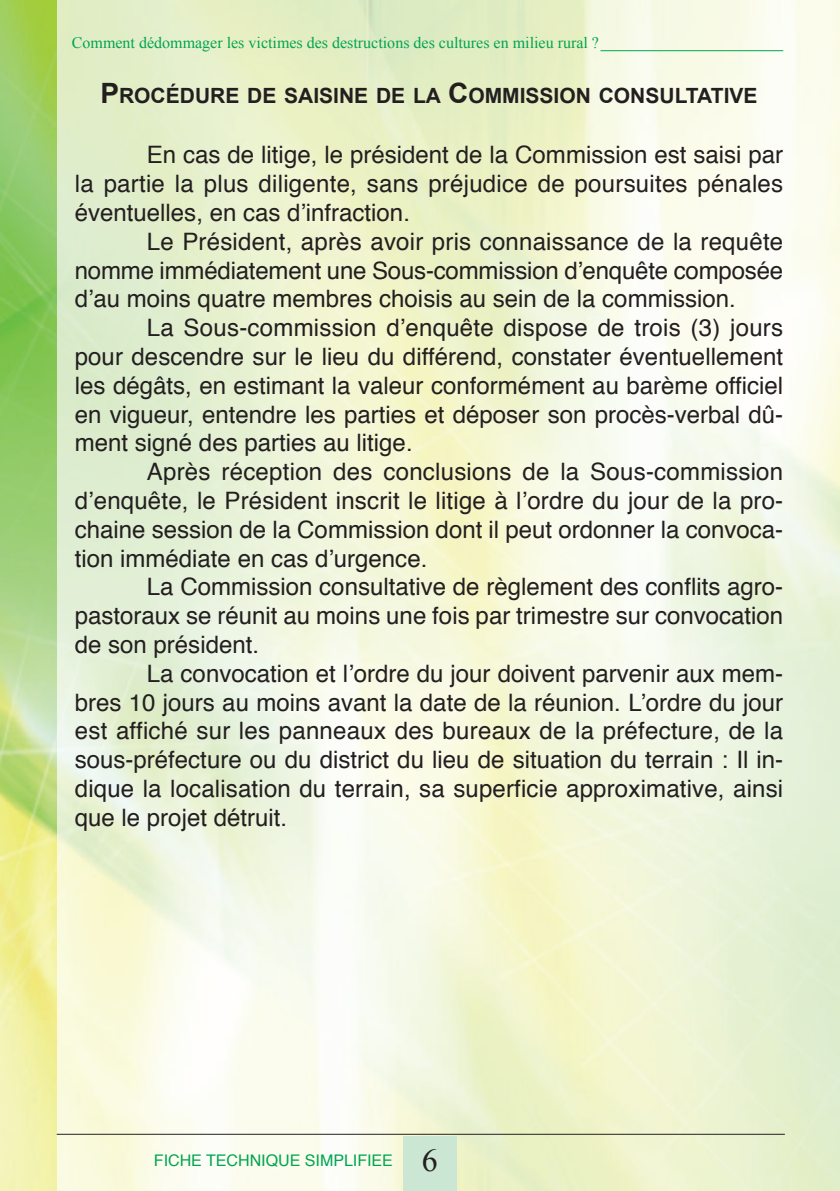
<style>
.page{position:relative;width:840px;height:1191px;background:#fff}
.page>*{position:absolute;margin:0;border:0;box-sizing:border-box;transform-origin:0 0}
.t1{font:32px "Times New Roman";color:#231f20}
.t2{font:24px/28.8px "Helvetica";color:#231f20;text-align:justify}
.t3{font:700 21px "Arial";color:#231f20}
.t4{font:16px "Times New Roman";color:#00a54f}
.t5{font:16px "Helvetica";color:#00a54f}
.s1{font-size:28px}
</style>
<div class="page">
<img style="left:57px;top:0;width:782px;height:1191px">
<img style="left:0;top:0;width:57px;height:1191px">
<div style="left:403px;top:1136px;width:53px;height:54px;background:#cbe6d3"></div>
<hr style="left:600px;top:50px;width:182px;height:1px;background:#00a54f">
<hr style="left:57px;top:1133px;width:727px;height:1px;background:#231f20">
<p class="t4" style="left:72px;top:34px;width:528px">Comment dédommager les victimes des destructions des cultures en milieu rural ?</p>
<p class="t3" style="left:100px;top:84px;width:658px"><span class="s1">P</span>ROCÉDURE DE SAISINE DE LA <span class="s1">C</span>OMMISSION CONSULTATIVE</p>
<p class="t2" style="left:75px;top:142px;width:709px;text-indent:72px">En cas de litige, le président de la Commission est saisi par la partie la plus diligente, sans préjudice de poursuites pénales éventuelles, en cas d’infraction.</p>
<p class="t2" style="left:75px;top:229px;width:709px;text-indent:72px">Le Président, après avoir pris connaissance de la requête nomme immédiatement une Sous-commission d’enquête composée d’au moins quatre membres choisis au sein de la commission.</p>
<p class="t2" style="left:75px;top:315px;width:709px;text-indent:72px">La Sous-commission d’enquête dispose de trois (3) jours pour descendre sur le lieu du différend, constater éventuellement les dégâts, en estimant la valeur conformément au barème officiel en vigueur, entendre les parties et déposer son procès-verbal dû&shy;ment signé des parties au litige.</p>
<p class="t2" style="left:75px;top:459px;width:709px;text-indent:72px">Après réception des conclusions de la Sous-commission d’enquête, le Président inscrit le litige à l’ordre du jour de la pro&shy;chaine session de la Commission dont il peut ordonner la convoca&shy;tion immédiate en cas d’urgence.</p>
<p class="t2" style="left:75px;top:574px;width:709px;text-indent:72px">La Commission consultative de règlement des conflits agro&shy;pastoraux se réunit au moins une fois par trimestre sur convocation de son président.</p>
<p class="t2" style="left:75px;top:661px;width:709px;text-indent:72px">La convocation et l’ordre du jour doivent parvenir aux mem&shy;bres 10 jours au moins avant la date de la réunion. L’ordre du jour est affiché sur les panneaux des bureaux de la préfecture, de la sous-préfecture ou du district du lieu de situation du terrain : Il in&shy;dique la localisation du terrain, sa superficie approximative, ainsi que le projet détruit.</p>
<p class="t5" style="left:154px;top:1153px;width:240px">FICHE TECHNIQUE SIMPLIFIEE</p>
<h1 class="t1" style="left:421px;top:1142px;width:17px">6</h1>
</div>
